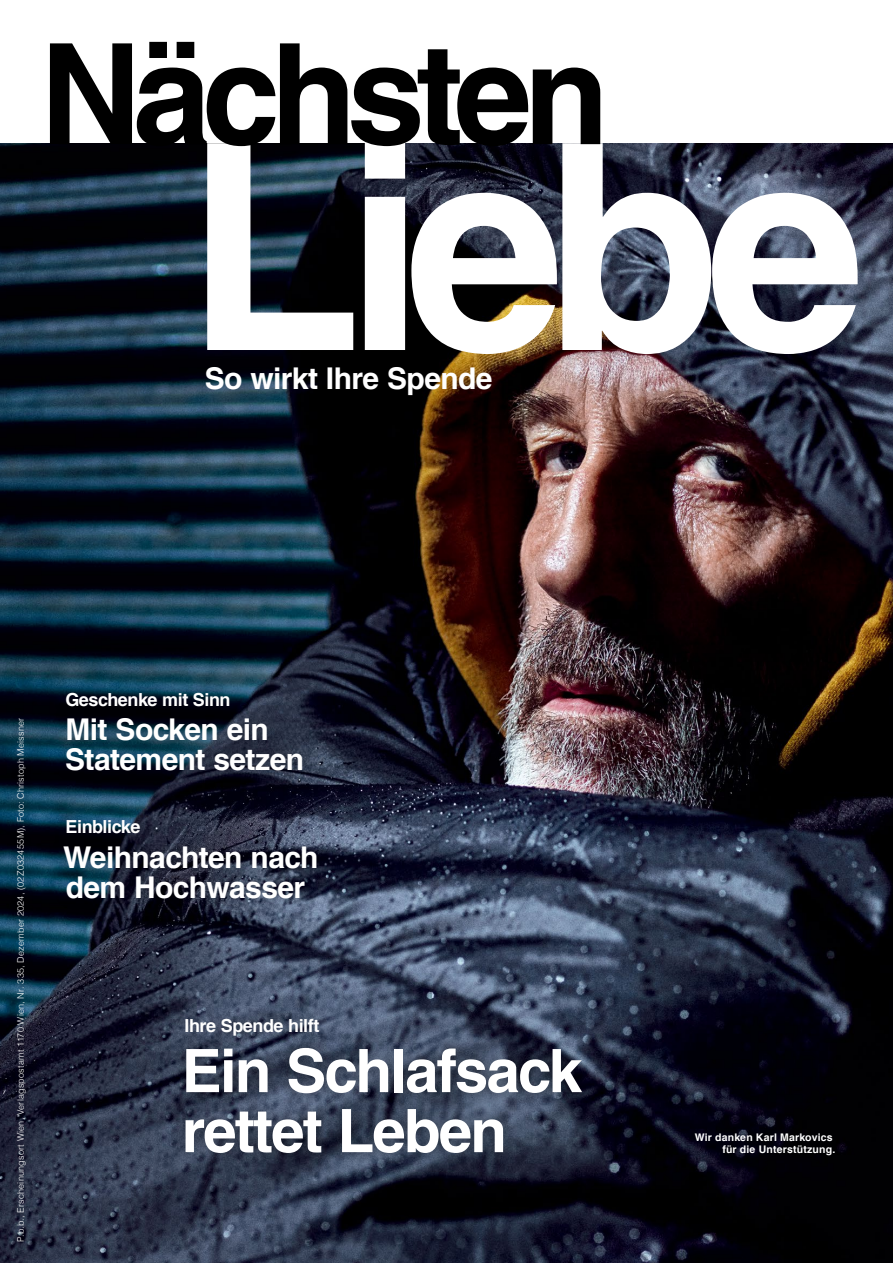
<style>
.page{position:relative;width:893px;height:1263px;background:#fff}
.page>*{position:absolute;margin:0;border:0;box-sizing:border-box;transform-origin:0 0}
.t1{font:700 288px "Helveticafor Caritas";letter-spacing:-.065em;color:#fff}
.t2{font:700 140.25px "Helveticafor Caritas";letter-spacing:-.065em;color:#000}
.t3{font:700 60px/60px "Helveticafor Caritas";letter-spacing:-.03em;color:#fff}
.t4{font:700 30px/30px "Helveticafor Caritas";letter-spacing:-.02em;color:#fff}
.t5{font:700 18px "Helveticafor Caritas";letter-spacing:-.025em;color:#fff}
.NL_Bildtext{font:700 10.5px/12px "Helvetica LT Com";letter-spacing:.015em;color:#fff;text-align:right}
.NL_Fotocredit{font:300 9px "Helveticafor Caritas";letter-spacing:.025em;color:#fff}
</style>
<div class="page">
<img style="left:0;top:144px;width:893px;height:1119px">
<div style="left:51px;top:679px;width:280px;height:232px;background:#000;opacity:.3"></div>
<div style="left:171px;top:1005px;width:423px;height:162px;background:#000;opacity:.45"></div>
<div style="left:9px;top:710px;width:25px;height:540px;background:#000;opacity:.3"></div>
<p class="t2" style="left:40px;top:9px;width:571px">Nächsten</p>
<p class="t1" style="left:185px;top:73px;width:682px">Liebe</p>
<p class="t4" style="left:205px;top:363px;width:289px">So wirkt Ihre Spende</p>
<p class="NL_Fotocredit" style="left:15px;top:1242px;width:526px;rotate:-90deg">P.b.b., Erscheinungsort Wien, Verlagspostamt 1170 Wien, Nr. 335, Dezember 2024, (02Z032455M), Foto: Christoph Meissner</p>
<p class="t5" style="left:65px;top:688px;width:167px">Geschenke mit Sinn</p>
<p class="t4" style="left:65px;top:714px;width:240px">Mit Socken ein<br>Statement setzen</p>
<p class="t5" style="left:66px;top:816px;width:76px">Einblicke</p>
<p class="t4" style="left:63px;top:842px;width:257px">Weihnachten nach dem Hochwasser</p>
<p class="t5" style="left:185px;top:1015px;width:136px">Ihre Spende hilft</p>
<p class="t3" style="left:182px;top:1041px;width:402px">Ein Schlafsack rettet Leben</p>
<p class="NL_Bildtext" style="left:695px;top:1131px;width:142px">Wir danken Karl Markovics für die Unterstützung.</p>
</div>
